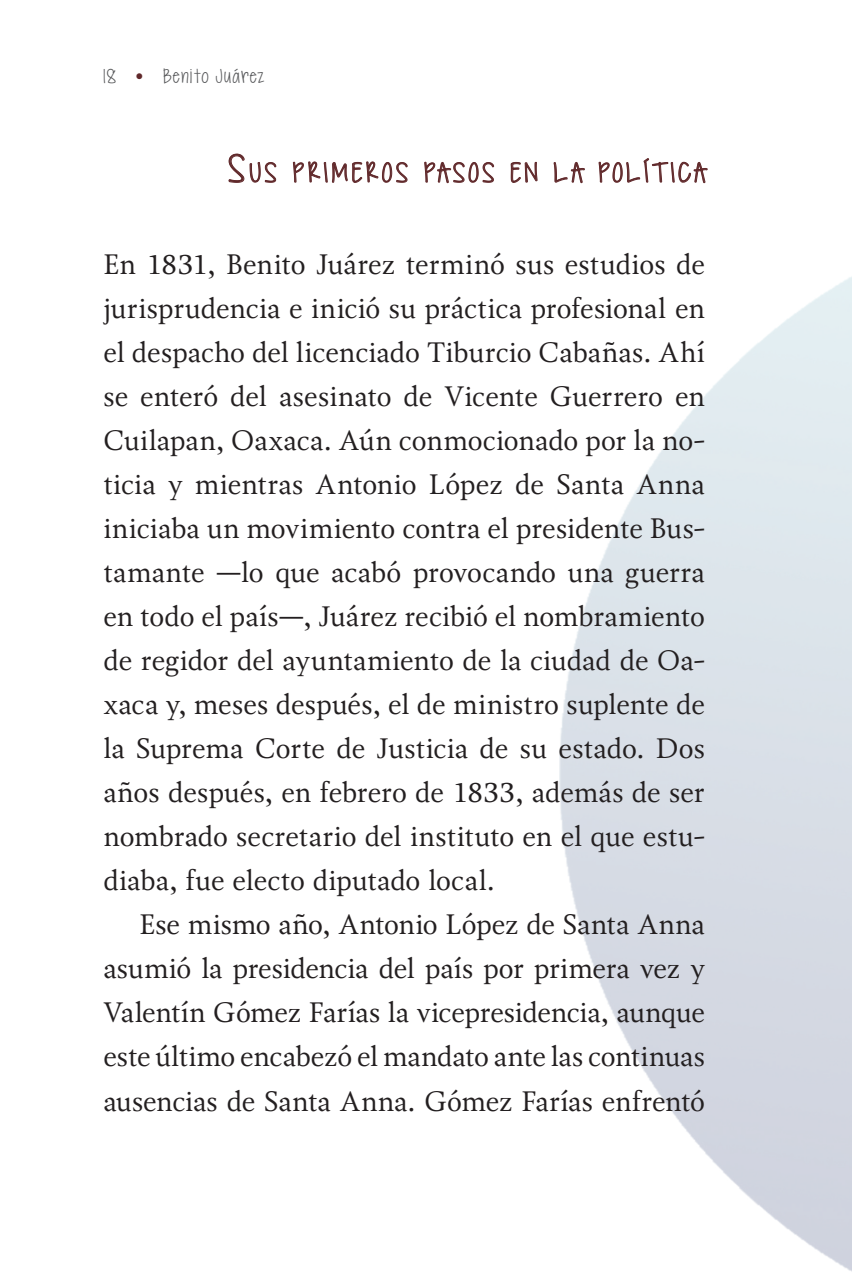
<style>
.page{position:relative;width:852px;height:1276px;background:#fff}
.page>*{position:absolute;margin:0;border:0;box-sizing:border-box;transform-origin:0 0}
.t1{font:28px/44px "Soberana Texto";letter-spacing:-.005em;color:#231f20;text-align:justify}
.t2{font:25.2px "KG Seven Sixteen";letter-spacing:.185em;color:#60282a}
.t3{font:18px "KG Seven Sixteen";letter-spacing:.1em;color:#57585a}
.s1{font-family:"Minion Pro";font-size:22px;color:#60282a}
.s2{font-size:36px}
</style>
<div class="page">
<svg style="left:228px;top:153px;width:49px;height:30px"></svg>
<svg style="left:292px;top:161px;width:116px;height:22px"></svg>
<svg style="left:424px;top:161px;width:70px;height:23px"></svg>
<svg style="left:510px;top:161px;width:28px;height:22px"></svg>
<svg style="left:553px;top:161px;width:32px;height:23px"></svg>
<svg style="left:598px;top:158px;width:109px;height:26px"></svg>
<p class="t3" style="left:103px;top:62px;width:162px">18 <span class="s1">•</span> Benito Juárez</p>
<p class="t2" style="left:228px;top:154px;width:478px"><span class="s2">S</span>US PRIMEROS PASOS EN LA POLÍTICA</p>
<p class="t1" style="left:103px;top:242px;width:603px">En 1831, Benito Juárez terminó sus estudios de jurisprudencia e inició su práctica profesional en el despacho del licenciado Tiburcio Cabañas. Ahí se enteró del asesinato de Vicente Guerrero en Cuilapan, Oaxaca. Aún conmocionado por la no&shy;ticia y mientras Antonio López de Santa Anna iniciaba un movimiento contra el presidente Bus&shy;tamante —lo que acabó provocando una guerra en todo el país—, Juárez recibió el nombramiento de regidor del ayuntamiento de la ciudad de Oa&shy;xaca y, meses después, el de ministro suplente de la Suprema Corte de Justicia de su estado. Dos años después, en febrero de 1833, además de ser nombrado secretario del instituto en el que estu&shy;diaba, fue electo diputado local.</p>
<p class="t1" style="left:103px;top:902px;width:602px;text-indent:36px">Ese mismo año, Antonio López de Santa Anna asumió la presidencia del país por primera vez y Valentín Gómez Farías la vicepresidencia, aunque este último encabezó el mandato ante las continuas ausencias de Santa Anna. Gómez Farías enfrentó</p>
</div>
